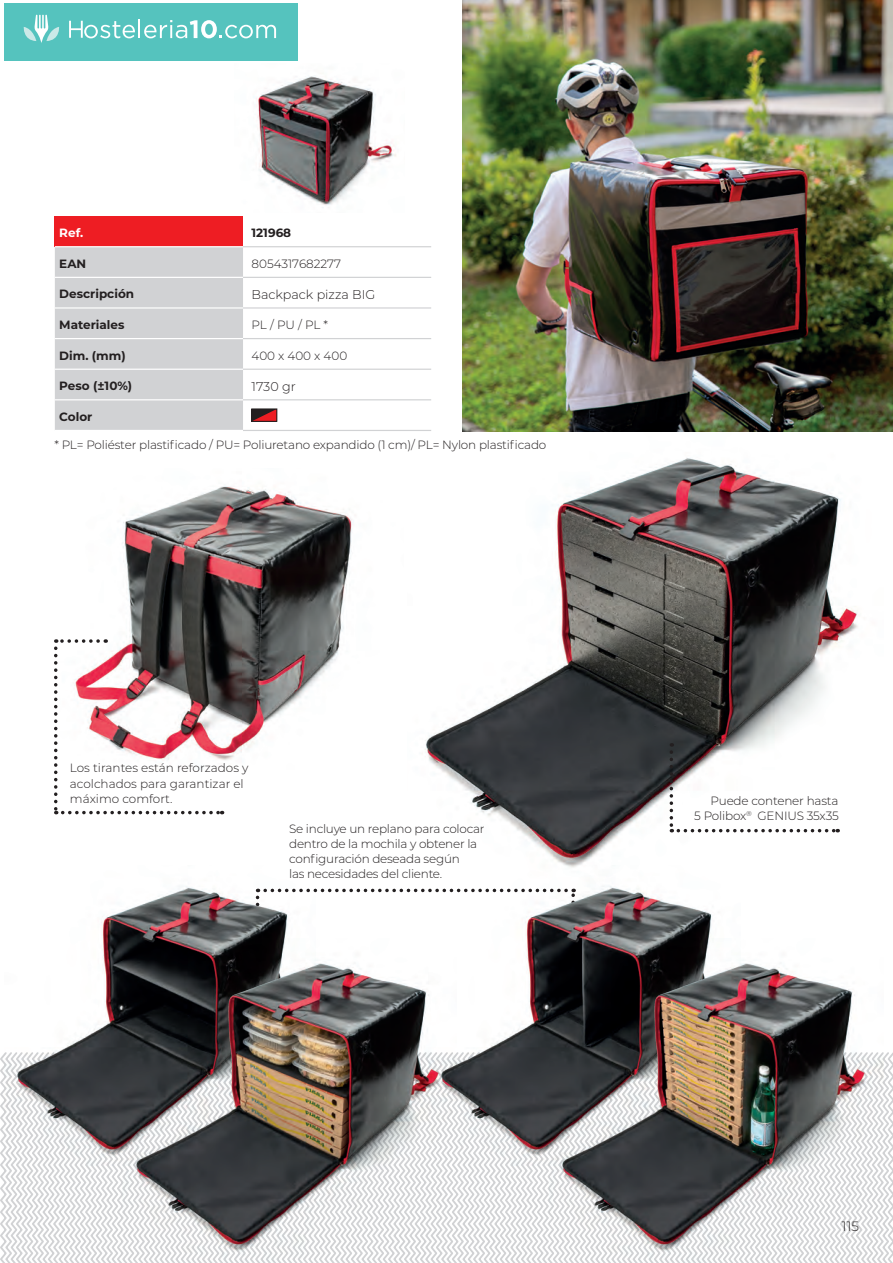
<style>
.page{position:relative;width:893px;height:1263px;background:#fff}
.page>*{position:absolute;margin:0;border:0;box-sizing:border-box;transform-origin:0 0}
.t1{font:300 13.5px "Montserrat";color:#231f20}
.t2{font:300 12.75px "Montserrat";color:#231f20}
.t3{font:300 12px/15px "Montserrat";letter-spacing:-.015em;color:#231f20}
.t4{font:700 12px "Montserrat";color:#231f20}
.t5{font:700 12px "Montserrat";color:#fff}
</style>
<div class="page">
<svg style="left:316px;top:889px;width:92px;height:4px"></svg>
<img style="left:462px;top:0;width:431px;height:431px">
<div style="left:55px;top:216px;width:188px;height:31px;background:#ee1d23"></div>
<div style="left:55px;top:247px;width:188px;height:183px;background:#d1d2d4"></div>
<hr style="left:55px;top:246px;width:188px;height:1px;background:#fff">
<hr style="left:55px;top:277px;width:188px;height:1px;background:#fff">
<hr style="left:55px;top:307px;width:188px;height:2px;background:#fff">
<hr style="left:55px;top:338px;width:188px;height:1px;background:#fff">
<hr style="left:55px;top:369px;width:188px;height:1px;background:#fff">
<hr style="left:55px;top:399px;width:188px;height:1px;background:#fff">
<hr style="left:243px;top:246px;width:188px;height:1px;background:#d1d2d4">
<hr style="left:243px;top:277px;width:188px;height:1px;background:#d1d2d4">
<hr style="left:243px;top:307px;width:188px;height:2px;background:#d1d2d4">
<hr style="left:243px;top:338px;width:188px;height:1px;background:#d1d2d4">
<hr style="left:243px;top:369px;width:188px;height:1px;background:#d1d2d4">
<hr style="left:243px;top:399px;width:188px;height:1px;background:#d1d2d4">
<hr style="left:243px;top:430px;width:188px;height:1px;background:#d1d2d4">
<svg style="left:254px;top:411px;width:21px;height:8px"></svg>
<div style="left:252px;top:409px;width:25px;height:12px;border:1px solid #231f20"></div>
<img style="left:256px;top:76px;width:140px;height:132px">
<img style="left:122px;top:486px;width:232px;height:274px">
<img style="left:408px;top:423px;width:475px;height:470px">
<img style="left:429px;top:865px;width:311px;height:185px">
<img style="left:61px;top:886px;width:255px;height:164px">
<img style="left:549px;top:939px;width:306px;height:111px">
<img style="left:123px;top:939px;width:334px;height:111px">
<svg style="left:670px;top:743px;width:168px;height:89px"></svg>
<svg style="left:54px;top:639px;width:169px;height:175px"></svg>
<svg style="left:0;top:1050px;width:893px;height:213px"></svg>
<div style="left:5px;top:3px;width:293px;height:57px;background:#55c3be"></div>
<svg style="left:69px;top:20px;width:207px;height:18px"></svg>
<svg style="left:23px;top:15px;width:37px;height:28px"></svg>
<p class="t5" style="left:59px;top:224px;width:26px">Ref.</p>
<p class="t4" style="left:252px;top:224px;width:41px">121968</p>
<p class="t4" style="left:59px;top:255px;width:28px">EAN</p>
<p class="t3" style="left:252px;top:256px;width:91px">8054317682277</p>
<p class="t4" style="left:59px;top:286px;width:76px">Descripción</p>
<p class="t2" style="left:252px;top:286px;width:125px">Backpack pizza BIG</p>
<p class="t4" style="left:59px;top:316px;width:67px">Materiales</p>
<p class="t3" style="left:252px;top:317px;width:78px">PL / PU / PL *</p>
<p class="t4" style="left:59px;top:347px;width:68px">Dim. (mm)</p>
<p class="t3" style="left:252px;top:348px;width:97px">400 x 400 x 400</p>
<p class="t4" style="left:59px;top:377px;width:74px">Peso (±10%)</p>
<p class="t2" style="left:252px;top:377px;width:46px">1730 gr</p>
<p class="t4" style="left:59px;top:408px;width:35px">Color</p>
<p class="t3" style="left:54px;top:437px;width:493px">* PL= Poliéster plastificado / PU= Poliuretano expandido (1 cm)/ PL= Nylon plastificado</p>
<p class="t3" style="left:70px;top:760px;width:180px">Los tirantes están reforzados y acolchados para garantizar el máximo comfort.</p>
<p class="t3" style="left:289px;top:821px;width:197px">Se incluye un replano para colocar dentro de la mochila y obtener la configuración deseada según<br>las necesidades del cliente.</p>
<p class="t3" style="left:694px;top:792px;width:146px;text-align:right">Puede contener hasta<br>5 Polibox<sup>®</sup> GENIUS 35x35</p>
<p class="t1" style="left:842px;top:1217px;width:19px">115</p>
</div>
